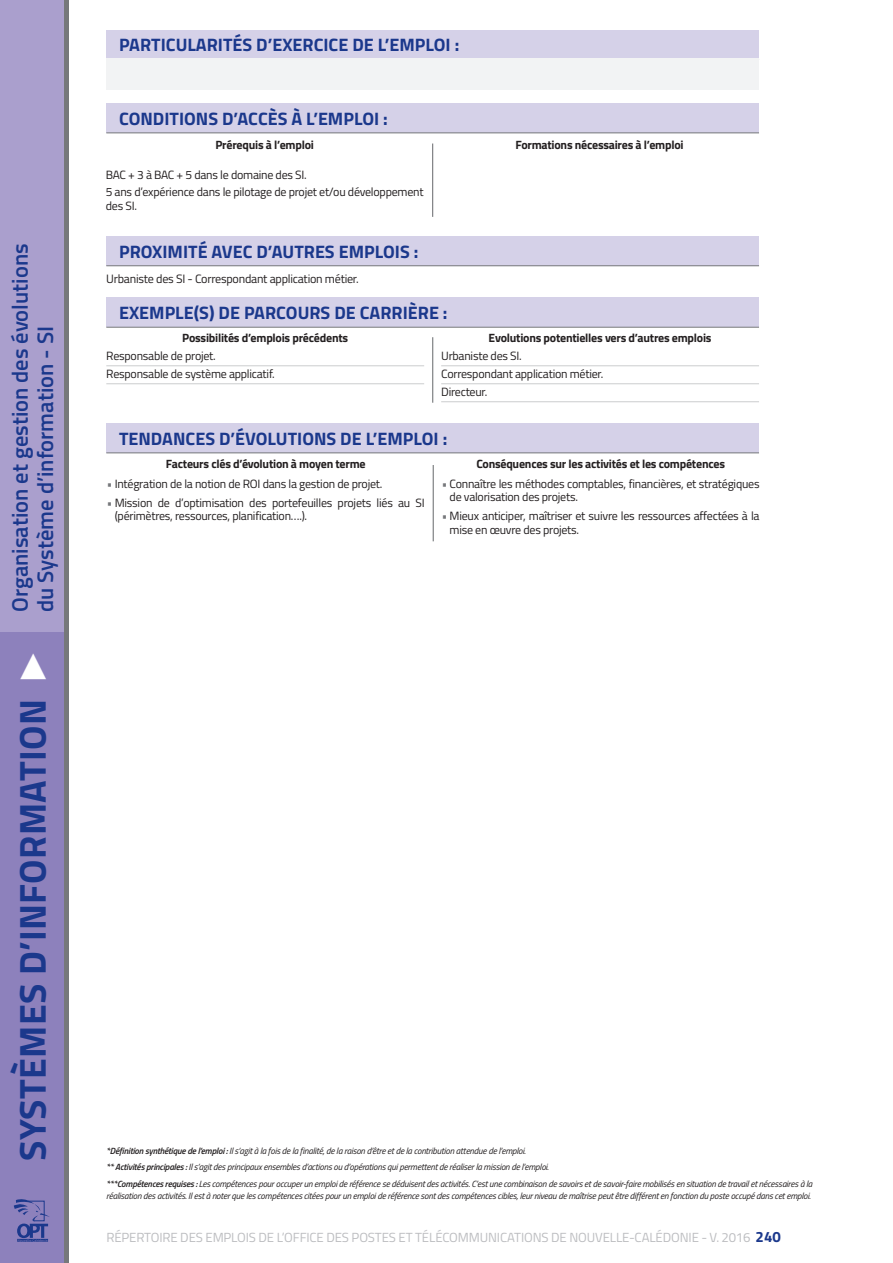
<style>
.page{position:relative;width:893px;height:1263px;background:#fff}
.page>*{position:absolute;margin:0;border:0;box-sizing:border-box;transform-origin:0 0}
.t1{font:700 37.5px "Titillium";letter-spacing:.01em;color:#1b388c}
.t2{font:600 22.5px/25.5px "Titillium";color:#1b388c}
.t3{font:700 18px "Titillium";color:#1b388c}
.t4{font:13.2px "Titillium";letter-spacing:-.01em;color:#bcbdc0}
.t5{font:12.15px "Titillium";letter-spacing:-.02em;color:#231f20}
.t6{font:12px/13.5px "Titillium";letter-spacing:-.02em;color:#231f20}
.t7{font:700 12px "Titillium";letter-spacing:-.02em;color:#231f20}
.t8{font:italic 9px/16.2px "Titillium";letter-spacing:-.02em;color:#231f20}
.s1{font-family:"Klavika Arrows";color:#fff}
.s2{color:#76787b}
.s3{font-weight:600}
.s4{font-weight:700;font-size:15px;color:#1b388c}
</style>
<div class="page">
<div style="left:106px;top:30px;width:653px;height:30px;background:#d5d1e8"></div>
<div style="left:106px;top:103px;width:653px;height:30px;background:#d5d1e8"></div>
<hr style="left:106px;top:132px;width:653px;height:1px;background:#76787b">
<div style="left:106px;top:236px;width:653px;height:30px;background:#d5d1e8"></div>
<hr style="left:106px;top:265px;width:653px;height:1px;background:#76787b">
<div style="left:106px;top:58px;width:653px;height:31px;background:#f2f3f4"></div>
<div style="left:0;top:0;width:68px;height:1263px;background:#76787b"></div>
<div style="left:0;top:631px;width:64px;height:632px;background:#8d81bc"></div>
<div style="left:0;top:0;width:64px;height:631px;background:#aa9fcd"></div>
<hr style="left:106px;top:365px;width:318px;height:1px;background:#d1d2d4">
<hr style="left:106px;top:383px;width:318px;height:1px;background:#d1d2d4">
<hr style="left:441px;top:365px;width:318px;height:1px;background:#d1d2d4">
<hr style="left:441px;top:383px;width:318px;height:1px;background:#d1d2d4">
<hr style="left:441px;top:401px;width:318px;height:1px;background:#d1d2d4">
<hr style="left:432px;top:144px;width:1px;height:73px;background:#76787b">
<svg style="left:14px;top:1199px;width:36px;height:43px"></svg>
<div style="left:106px;top:297px;width:653px;height:30px;background:#d5d1e8"></div>
<hr style="left:106px;top:327px;width:653px;height:1px;background:#76787b">
<div style="left:106px;top:423px;width:653px;height:30px;background:#d5d1e8"></div>
<hr style="left:106px;top:452px;width:653px;height:1px;background:#76787b">
<hr style="left:432px;top:337px;width:1px;height:66px;background:#76787b">
<hr style="left:433px;top:465px;width:1px;height:76px;background:#76787b">
<h2 class="t2" style="left:6px;top:612px;width:370px;rotate:-90deg">Organisation et gestion des évolutions du Système d’information - SI</h2>
<h1 class="t1" style="left:4px;top:1161px;width:509px;rotate:-90deg">SYSTÈMES D’INFORMATION <span class="s1">1</span></h1>
<h3 class="t3" style="left:119px;top:31px;width:342px">PARTICULARITÉS D’EXERCICE DE L’EMPLOI :</h3>
<h3 class="t3" style="left:119px;top:105px;width:270px">CONDITIONS D’ACCÈS À L’EMPLOI :</h3>
<h3 class="t7" style="left:215px;top:135px;width:100px">Prérequis à l’emploi</h3>
<h3 class="t6" style="left:106px;top:165px;width:319px;line-height:17.7px">BAC + 3 à BAC + 5 dans le domaine des SI.<br>5 ans d’expérience dans le pilotage de projet et/ou développement</h3>
<h3 class="t6" style="left:106px;top:198px;width:33px">des SI.</h3>
<h3 class="t3" style="left:119px;top:238px;width:301px">PROXIMITÉ AVEC D’AUTRES EMPLOIS :</h3>
<h3 class="t5" style="left:106px;top:270px;width:254px">Urbaniste des SI - Correspondant application métier.</h3>
<h3 class="t3" style="left:119px;top:299px;width:330px">EXEMPLE(S) DE PARCOURS DE CARRIÈRE :</h3>
<h3 class="t7" style="left:515px;top:135px;width:170px">Formations nécessaires à l’emploi</h3>
<h3 class="t7" style="left:182px;top:329px;width:167px">Possibilités d’emplois précédents</h3>
<h3 class="t6" style="left:106px;top:346px;width:170px;line-height:18px">Responsable de projet.<br>Responsable de système applicatif.</h3>
<h3 class="t7" style="left:489px;top:329px;width:224px">Evolutions potentielles vers d’autres emplois</h3>
<h3 class="t6" style="left:441px;top:346px;width:164px;line-height:18px">Urbaniste des SI.<br>Correspondant application métier.<br>Directeur.</h3>
<h3 class="t3" style="left:119px;top:425px;width:330px">TENDANCES D’ÉVOLUTIONS DE L’EMPLOI :</h3>
<h3 class="t7" style="left:166px;top:455px;width:201px">Facteurs clés d’évolution à moyen terme</h3>
<h3 class="t6" style="left:107px;top:476px;width:277px"><span class="s2">•</span> Intégration de la notion de ROI dans la gestion de projet.</h3>
<h3 class="t6" style="left:115px;top:495px;width:312px;text-indent:-8px"><span class="s2">•</span> Mission de d’optimisation des portefeuilles projets liés au SI (périmètres, ressources, planification….).</h3>
<h3 class="t7" style="left:476px;top:455px;width:250px">Conséquences sur les activités et les compétences</h3>
<h3 class="t6" style="left:450px;top:476px;width:312px;text-indent:-8px"><span class="s2">•</span> Connaître les méthodes comptables, financières, et stratégiques de valorisation des projets.</h3>
<h3 class="t6" style="left:450px;top:509px;width:312px;text-indent:-8px"><span class="s2">•</span> Mieux anticiper, maîtriser et suivre les ressources affectées à la mise en œuvre des projets.</h3>
<p class="t8" style="left:106px;top:1142px;width:708px"><span class="s3">*Définition synthétique de l’emploi :</span> Il s’agit à la fois de la finalité, de la raison d’être et de la contribution attendue de l’emploi.<br><span class="s3">** Activités principales :</span> Il s’agit des principaux ensembles d’actions ou d’opérations qui permettent de réaliser la mission de l’emploi.<br><span class="s3">***Compétences requises :</span> Les compétences pour occuper un emploi de référence se déduisent des activités. C’est une combinaison de savoirs et de savoir-faire mobilisés en situation de travail et nécessaires à la</p>
<p class="t8" style="left:106px;top:1187px;width:706px">réalisation des activités. Il est à noter que les compétences citées pour un emploi de référence sont des compétences cibles, leur niveau de maîtrise peut être différent en fonction du poste occupé dans cet emploi.</p>
<h3 class="t4" style="left:106px;top:1227px;width:676px">RÉPERTOIRE DES EMPLOIS DE L’OFFICE DES POSTES ET TÉLÉCOMMUNICATIONS DE NOUVELLE-CALÉDONIE - V. 2016 <span class="s4">240</span></h3>
</div>
